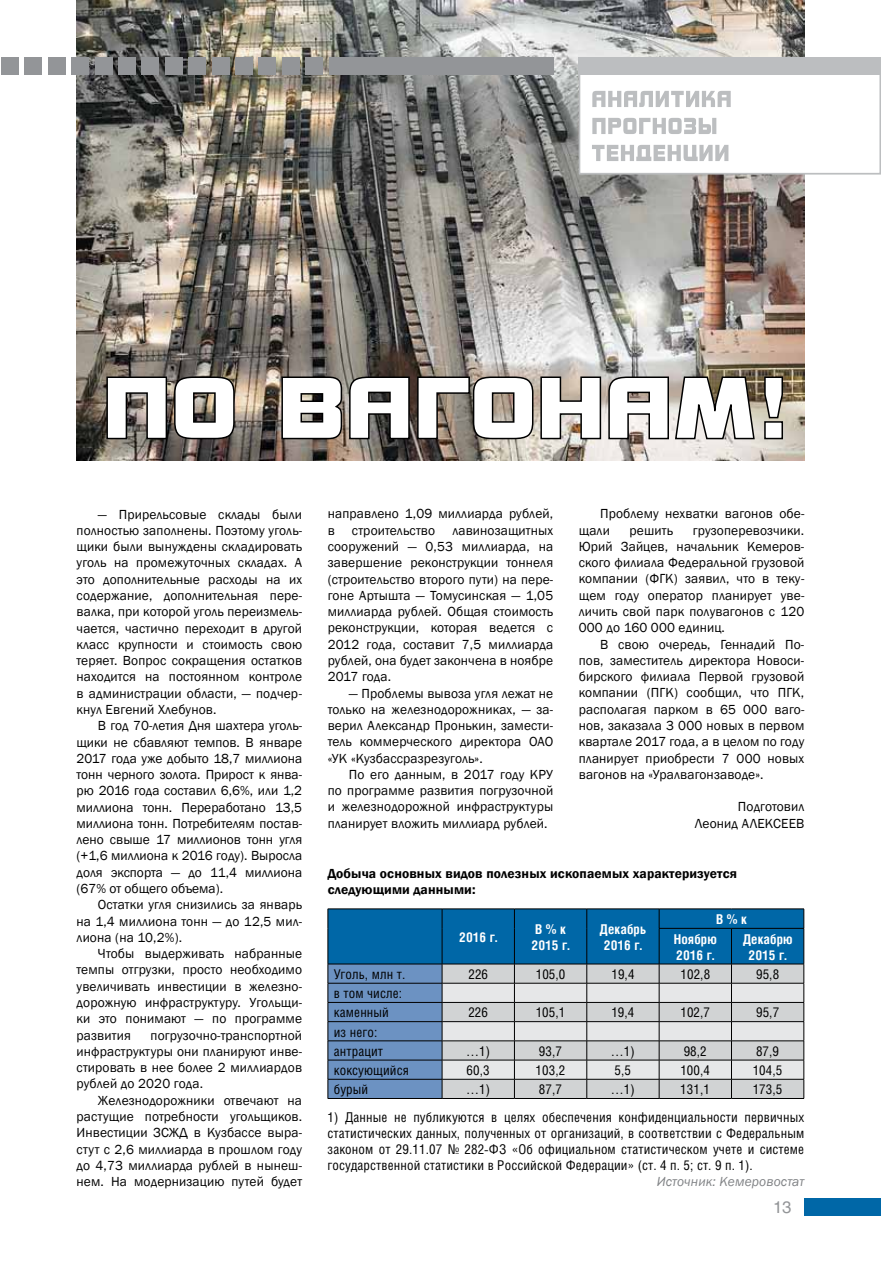
<style>
.page{position:relative;width:881px;height:1263px;background:#fff}
.page>*{position:absolute;margin:0;border:0;box-sizing:border-box;transform-origin:0 0}
.t1{font:16.5px "Helios";color:#939598}
.t2{font:13.5px/16.4px "Franklin Gothic";letter-spacing:.01em;color:#000;text-align:justify}
.t3{font:13.5px/16.2px "Helios Cond";letter-spacing:.01em;color:#000}
.t4{font:600 13.5px/16.2px "Franklin Gothic";letter-spacing:.01em;color:#000}
.t5{font:700 13.5px/16.2px "Helios Cond";letter-spacing:.01em;color:#fff}
.t6{font:italic 13.5px "Franklin Gothic";letter-spacing:.01em;color:#808285}
</style>
<div class="page">
<img style="left:77px;top:0;width:727px;height:460px">
<svg style="left:106px;top:375px;width:677px;height:65px"></svg>
<svg style="left:327px;top:909px;width:477px;height:189px;background:#7fa3bd"></svg>
<hr style="left:327px;top:1098px;width:115px;height:1px;background:#000">
<hr style="left:442px;top:1098px;width:72px;height:1px;background:#000">
<hr style="left:514px;top:1098px;width:72px;height:1px;background:#000">
<hr style="left:586px;top:1098px;width:73px;height:1px;background:#000">
<hr style="left:659px;top:1098px;width:72px;height:1px;background:#000">
<hr style="left:731px;top:1098px;width:72px;height:1px;background:#000">
<div style="left:579px;top:58px;width:300px;height:116px;background:#fff"></div>
<div style="left:578px;top:57px;width:302px;height:117px;border:2px solid #bcbec0"></div>
<div style="left:329px;top:58px;width:224px;height:17px;background:#939598"></div>
<div style="left:1px;top:58px;width:17px;height:17px;background:#939598"></div>
<div style="left:578px;top:58px;width:302px;height:17px;background:#bcbec0"></div>
<svg style="left:592px;top:145px;width:136px;height:16px"></svg>
<svg style="left:592px;top:118px;width:124px;height:16px"></svg>
<svg style="left:592px;top:91px;width:138px;height:16px"></svg>
<div style="left:804px;top:1198px;width:76px;height:17px;background:#0067a7"></div>
<div style="left:25px;top:58px;width:17px;height:17px;background:#939598"></div>
<div style="left:48px;top:58px;width:17px;height:17px;background:#939598"></div>
<div style="left:72px;top:58px;width:17px;height:17px;background:#939598"></div>
<div style="left:95px;top:58px;width:17px;height:17px;background:#939598"></div>
<div style="left:118px;top:58px;width:17px;height:17px;background:#939598"></div>
<div style="left:142px;top:58px;width:17px;height:17px;background:#939598"></div>
<div style="left:165px;top:58px;width:17px;height:17px;background:#939598"></div>
<div style="left:188px;top:58px;width:17px;height:17px;background:#939598"></div>
<div style="left:212px;top:58px;width:17px;height:17px;background:#939598"></div>
<div style="left:235px;top:58px;width:17px;height:17px;background:#939598"></div>
<div style="left:259px;top:58px;width:17px;height:17px;background:#939598"></div>
<div style="left:282px;top:58px;width:17px;height:17px;background:#939598"></div>
<div style="left:305px;top:58px;width:17px;height:17px;background:#939598"></div>
<p class="t2" style="left:77px;top:506px;width:227px;text-indent:21px">— Прирельсовые склады были полностью заполнены. Поэтому уголь&shy;щики были вынуждены складировать уголь на промежуточных складах. А это дополнительные расходы на их содержание, дополнительная пере&shy;валка, при которой уголь переизмель&shy;чается, частично переходит в другой класс крупности и стоимость свою теряет. Вопрос сокращения остатков находится на постоянном контроле в администрации области, — подчер&shy;кнул Евгений Хлебунов.</p>
<p class="t2" style="left:77px;top:718px;width:227px;text-indent:21px">В год 70-летия Дня шахтера уголь&shy;щики не сбавляют темпов. В январе 2017 года уже добыто 18,7 миллиона тонн черного золота. Прирост к янва&shy;рю 2016 года составил 6,6%, или 1,2 миллиона тонн. Переработано 13,5 миллиона тонн. Потребителям постав&shy;лено свыше 17 миллионов тонн угля (+1,6 миллиона к 2016 году). Выросла доля экспорта — до 11,4 миллиона (67% от общего объема).</p>
<p class="t2" style="left:77px;top:897px;width:227px;text-indent:21px">Остатки угля снизились за январь на 1,4 миллиона тонн — до 12,5 мил&shy;лиона (на 10,2%).</p>
<p class="t2" style="left:77px;top:946px;width:227px;text-indent:21px">Чтобы выдерживать набранные темпы отгрузки, просто необходимо увеличивать инвестиции в железно&shy;дорожную инфраструктуру. Угольщи&shy;ки это понимают — по программе развития</p>
<p class="t2" style="left:77px;top:1027px;width:227px;text-indent:74px">погрузочно-транспортной инфраструктуры они планируют инве&shy;стировать в нее более 2 миллиардов рублей до 2020 года.</p>
<p class="t2" style="left:77px;top:1092px;width:227px;text-indent:21px">Железнодорожники отвечают на растущие потребности угольщиков.<br>Инвестиции ЗСЖД в Кузбассе выра&shy;стут с 2,6 миллиарда в прошлом году до 4,73 миллиарда рублей в нынеш&shy;нем. На модернизацию путей будет</p>
<p class="t2" style="left:578px;top:506px;width:227px;text-indent:21px">Проблему нехватки вагонов обе&shy;щали</p>
<p class="t2" style="left:327px;top:506px;width:227px">направлено 1,09 миллиарда рублей, в</p>
<p class="t2" style="left:578px;top:522px;width:227px;text-indent:114px">грузоперевозчики.<br>Юрий Зайцев, начальник Кемеров&shy;ского филиала Федеральной грузовой компании (ФГК) заявил, что в теку&shy;щем году оператор планирует уве&shy;личить свой парк полувагонов с 120<br>000 до 160 000 единиц.</p>
<p class="t2" style="left:578px;top:636px;width:227px;text-indent:21px">В свою очередь, Геннадий По&shy;пов, заместитель директора Новоси&shy;бирского филиала Первой грузовой компании (ПГК) сообщил, что ПГК, располагая парком в 65 000 ваго&shy;нов, заказала 3 000 новых в первом квартале 2017 года, а в целом по году планирует приобрести 7 000 новых вагонов на «Уралвагонзаводе».</p>
<p class="t2" style="left:694px;top:799px;width:111px;text-indent:43px">Подготовил<br>Леонид Алексеев</p>
<p class="t4" style="left:327px;top:865px;width:410px">Добыча основных видов полезных ископаемых характеризуется следующими данными:</p>
<p class="t5" style="left:459px;top:929px;width:40px">2016 г.</p>
<p class="t5" style="left:531px;top:920px;width:40px">В % к<br>2015 г.</p>
<p class="t5" style="left:599px;top:920px;width:48px;text-align:center">Декабрь<br>2016 г.</p>
<p class="t5" style="left:673px;top:909px;width:74px;line-height:19.5px;text-indent:42px">В % к<br>Ноябрю</p>
<p class="t5" style="left:676px;top:946px;width:40px">2016 г.</p>
<p class="t2" style="left:629px;top:522px;width:45px">решить</p>
<p class="t2" style="left:327px;top:522px;width:227px;text-indent:125px">лавинозащитных сооружений — 0,53 миллиарда, на завершение реконструкции тоннеля (строительство второго пути) на пере&shy;гоне Артышта — Томусинская — 1,05 миллиарда рублей. Общая стоимость реконструкции, которая ведется с 2012 года, составит 7,5 миллиарда рублей, она будет закончена в ноябре 2017 года.</p>
<p class="t2" style="left:327px;top:685px;width:227px;text-indent:21px">— Проблемы вывоза угля лежат не только на железнодорожниках, — за&shy;верил Александр Пронькин, замести&shy;тель коммерческого директора ОАО «УК «Кузбассразрезуголь».</p>
<p class="t2" style="left:327px;top:766px;width:227px;text-indent:21px">По его данным, в 2017 году КРУ по программе развития погрузочной и железнодорожной инфраструктуры планирует вложить миллиард рублей.</p>
<p class="t2" style="left:352px;top:522px;width:85px">строительство</p>
<p class="t5" style="left:742px;top:930px;width:51px;text-align:center">Декабрю<br>2015 г.</p>
<p class="t3" style="left:334px;top:966px;width:73px">Уголь, млн т.</p>
<p class="t3" style="left:468px;top:966px;width:21px">226</p>
<p class="t3" style="left:535px;top:966px;width:31px">105,0</p>
<p class="t3" style="left:611px;top:966px;width:25px">19,4</p>
<p class="t3" style="left:680px;top:966px;width:31px">102,8</p>
<p class="t3" style="left:755px;top:966px;width:25px">95,8</p>
<p class="t3" style="left:334px;top:983px;width:70px;line-height:19.2px">в том числе: каменный</p>
<p class="t3" style="left:468px;top:1004px;width:21px">226</p>
<p class="t3" style="left:535px;top:1004px;width:31px">105,1</p>
<p class="t3" style="left:611px;top:1004px;width:25px">19,4</p>
<p class="t3" style="left:680px;top:1004px;width:31px">102,7</p>
<p class="t3" style="left:755px;top:1004px;width:25px">95,7</p>
<p class="t3" style="left:334px;top:1022px;width:51px;line-height:19.2px">из него: антрацит</p>
<p class="t3" style="left:466px;top:1043px;width:26px">…1)</p>
<p class="t3" style="left:538px;top:1043px;width:25px">93,7</p>
<p class="t3" style="left:610px;top:1043px;width:26px">…1)</p>
<p class="t3" style="left:683px;top:1043px;width:25px">98,2</p>
<p class="t3" style="left:755px;top:1043px;width:25px">87,9</p>
<p class="t3" style="left:333px;top:1062px;width:76px">коксующийся</p>
<p class="t3" style="left:466px;top:1062px;width:25px">60,3</p>
<p class="t3" style="left:535px;top:1062px;width:31px">103,2</p>
<p class="t3" style="left:614px;top:1062px;width:18px">5,5</p>
<p class="t3" style="left:680px;top:1062px;width:31px">100,4</p>
<p class="t3" style="left:752px;top:1062px;width:31px">104,5</p>
<p class="t3" style="left:333px;top:1081px;width:36px">бурый</p>
<p class="t3" style="left:466px;top:1081px;width:26px">…1)</p>
<p class="t3" style="left:538px;top:1081px;width:25px">87,7</p>
<p class="t3" style="left:610px;top:1081px;width:26px">…1)</p>
<p class="t3" style="left:680px;top:1081px;width:31px">131,1</p>
<p class="t3" style="left:752px;top:1081px;width:31px">173,5</p>
<p class="t3" style="left:327px;top:1108px;width:478px;text-align:justify">1) Данные не публикуются в целях обеспечения конфиденциальности первичных статистических данных, полученных от организаций, в соответствии с Федеральным законом от 29.11.07 № 282-ФЗ «Об официальном статистическом учете и системе государственной статистики в Российской Федерации» (ст. 4 п. 5; ст. 9 п. 1).</p>
<p class="t6" style="left:656px;top:1173px;width:149px">Источник: Кемеровостат</p>
<p class="t1" style="left:772px;top:1197px;width:20px">13</p>
</div>
